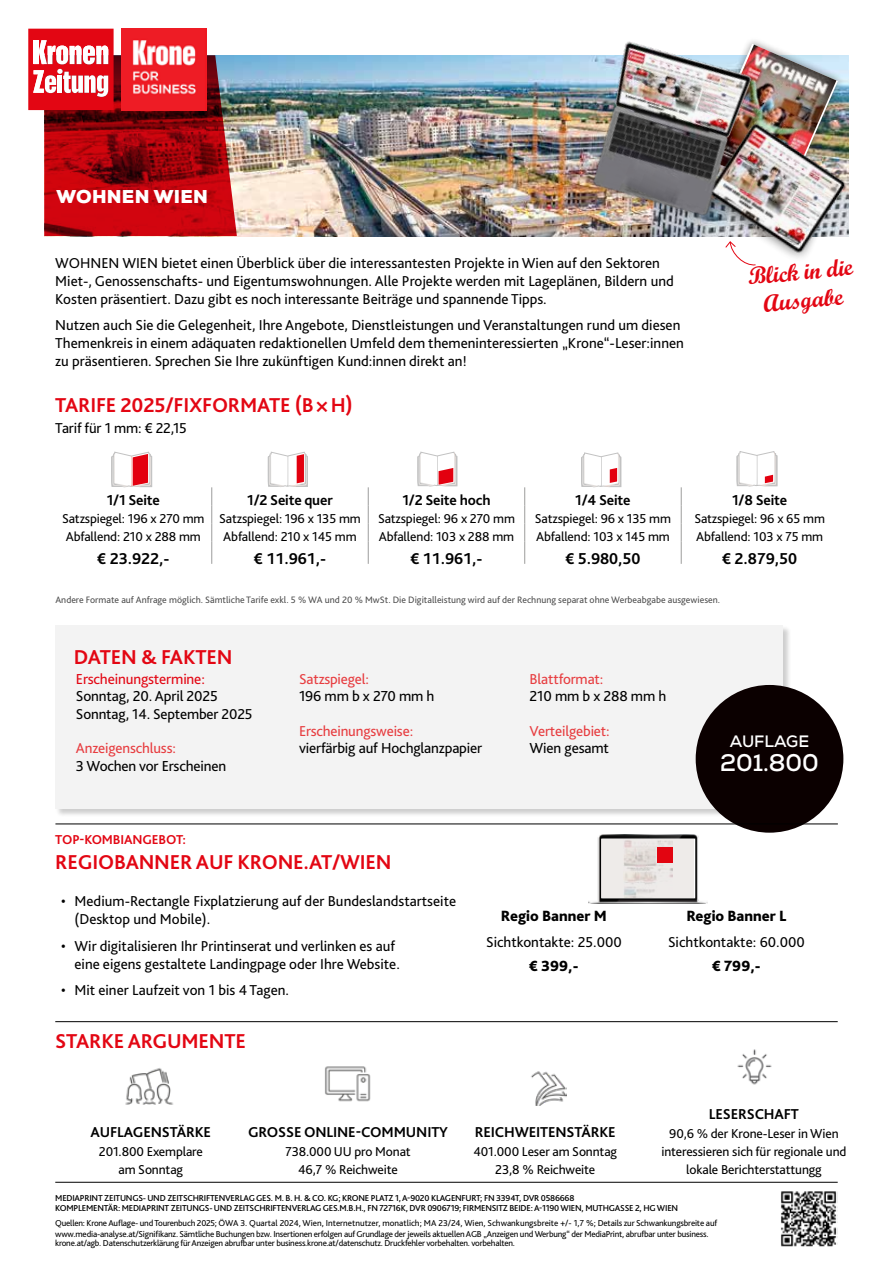
<style>
.page{position:relative;width:893px;height:1263px;background:#fff}
.page>*{position:absolute;margin:0;border:0;box-sizing:border-box;transform-origin:0 0}
.t1{font:700 24px "Nexa";color:#fff}
.t2{font:23.85px/28.7px "Script MT Bold";color:#e30613;text-align:center}
.t3{font:700 21px "Bliss Pro";letter-spacing:-.01em;color:#e30613}
.t4{font:900 18px "Nexa";letter-spacing:.015em;color:#fff}
.t5{font:700 16.5px "Bliss Pro";color:#000}
.t6{font:700 16.5px "Nexa";color:#fff}
.t7{font:800 15.6px "Bliss Pro";color:#000}
.t8{font:15.15px "Bliss Pro";letter-spacing:-.01em;color:#000}
.t9{font:15.15px "Bliss Pro";letter-spacing:-.01em;color:#e30613}
.t10{font:15px/18px "Bliss Pro";color:#000}
.t11{font:700 15px "Bliss Pro";letter-spacing:-.01em;color:#000}
.t12{font:15px "Bliss Pro";letter-spacing:-.01em;color:#e73d40}
.t13{font:13.5px/18px "Bliss Pro";letter-spacing:-.01em;color:#000;text-align:center}
.t14{font:700 13.5px "Bliss Pro";letter-spacing:-.01em;color:#e30613}
.t15{font:9.75px "Bliss Pro";color:#000}
.t16{font:9px/10.8px "Bliss Pro";letter-spacing:-.025em;color:#000}
.t17{font:500 9px/10.5px "Bliss Pro";letter-spacing:-.025em;color:#000}
</style>
<div class="page">
<img style="left:237px;top:55px;width:309px;height:181px">
<svg style="left:28px;top:29px;width:209px;height:207px;background:#b73037"></svg>
<hr style="left:58px;top:76px;width:4px;height:17px;background:#fff">
<img style="left:122px;top:29px;width:85px;height:81px">
<hr style="left:55px;top:1182px;width:783px;height:1px;background:#000">
<hr style="left:55px;top:1021px;width:783px;height:1px;background:#000">
<img style="left:125px;top:1068px;width:48px;height:37px">
<img style="left:325px;top:1066px;width:46px;height:36px">
<img style="left:531px;top:1071px;width:36px;height:34px">
<img style="left:737px;top:1049px;width:35px;height:36px">
<img style="left:781px;top:1191px;width:57px;height:56px">
<div style="left:55px;top:625px;width:737px;height:192px;background:#000;opacity:.2"></div>
<div style="left:55px;top:626px;width:728px;height:183px;background:#f3f3f3"></div>
<div style="left:696px;top:685px;width:147px;height:148px;background:#0b0000;border-radius:50%"></div>
<svg style="left:111px;top:452px;width:41px;height:35px"></svg>
<svg style="left:417px;top:452px;width:40px;height:34px"></svg>
<svg style="left:581px;top:452px;width:40px;height:35px"></svg>
<svg style="left:736px;top:451px;width:41px;height:35px"></svg>
<svg style="left:268px;top:452px;width:40px;height:35px"></svg>
<svg style="left:211px;top:487px;width:1px;height:77px"></svg>
<svg style="left:368px;top:487px;width:1px;height:77px"></svg>
<svg style="left:524px;top:487px;width:1px;height:77px"></svg>
<svg style="left:681px;top:487px;width:1px;height:77px"></svg>
<img style="left:546px;top:40px;width:303px;height:226px">
<img style="left:588px;top:835px;width:119px;height:69px">
<div style="left:601px;top:839px;width:93px;height:59px;background:#ebe7e5;opacity:.81"></div>
<div style="left:657px;top:847px;width:15px;height:16px;background:#e20511"></div>
<hr style="left:55px;top:823px;width:783px;height:1px;background:#000">
<p class="t4" style="left:56px;top:185px;width:153px">WOHNEN WIEN</p>
<p class="t10" style="left:55px;top:254px;width:620px">WOHNEN WIEN bietet einen Überblick über die interessantesten Projekte in Wien auf den Sektoren<br>Miet-, Genossenschafts- und Eigentumswohnungen. Alle Projekte werden mit Lageplänen, Bildern und<br>Kosten präsentiert. Dazu gibt es noch interessante Beiträge und spannende Tipps.</p>
<p class="t10" style="left:55px;top:316px;width:630px">Nutzen auch Sie die Gelegenheit, Ihre Angebote, Dienstleistungen und Veranstaltungen rund um diesen<br>Themenkreis in einem adäquaten redaktionellen Umfeld dem themeninteressierten „Krone“-Leser:innen zu präsentieren. Sprechen Sie Ihre zukünftigen Kund:innen direkt an!</p>
<h3 class="t3" style="left:55px;top:392px;width:299px">TARIFE 2025/FIXFORMATE (B×H)</h3>
<p class="t10" style="left:55px;top:419px;width:133px">Tarif für 1 mm: € 22,15</p>
<h2 class="t2" style="left:747px;top:262px;width:107px;rotate:-6deg">Blick in die<br>Ausgabe</h2>
<p class="t11" style="left:107px;top:491px;width:55px">1/1 Seite</p>
<p class="t11" style="left:247px;top:491px;width:87px">1/2 Seite quer</p>
<p class="t11" style="left:402px;top:491px;width:90px">1/2 Seite hoch</p>
<p class="t11" style="left:575px;top:491px;width:57px">1/4 Seite</p>
<p class="t11" style="left:732px;top:491px;width:57px">1/8 Seite</p>
<p class="t13" style="left:62px;top:510px;width:300px">Satzspiegel: 196 x 270 mm Satzspiegel: 196 x 135 mm</p>
<p class="t13" style="left:378px;top:510px;width:138px">Satzspiegel: 96 x 270 mm</p>
<p class="t13" style="left:535px;top:510px;width:138px">Satzspiegel: 96 x 135 mm</p>
<p class="t13" style="left:694px;top:510px;width:132px">Satzspiegel: 96 x 65 mm</p>
<p class="t13" style="left:66px;top:528px;width:137px">Abfallend: 210 x 288 mm</p>
<p class="t13" style="left:223px;top:528px;width:135px">Abfallend: 210 x 145 mm</p>
<p class="t13" style="left:379px;top:528px;width:137px">Abfallend: 103 x 288 mm</p>
<p class="t13" style="left:536px;top:528px;width:135px">Abfallend: 103 x 145 mm</p>
<p class="t13" style="left:696px;top:528px;width:128px">Abfallend: 103 x 75 mm</p>
<p class="t5" style="left:97px;top:548px;width:74px">€ 23.922,-</p>
<p class="t5" style="left:254px;top:548px;width:74px">€ 11.961,-</p>
<p class="t5" style="left:410px;top:548px;width:74px">€ 11.961,-</p>
<p class="t5" style="left:565px;top:548px;width:77px">€ 5.980,50</p>
<p class="t5" style="left:722px;top:548px;width:77px">€ 2.879,50</p>
<p class="t15" style="left:55px;top:593px;width:666px">Andere Formate auf Anfrage möglich. Sämtliche Tarife exkl. 5 % WA und 20 % MwSt. Die Digitalleistung wird auf der Rechnung separat ohne Werbeabgabe ausgewiesen.</p>
<h3 class="t3" style="left:74px;top:644px;width:160px">DATEN &amp; FAKTEN</h3>
<p class="t9" style="left:76px;top:669px;width:130px">Erscheinungstermine:</p>
<p class="t8" style="left:76px;top:687px;width:144px">Sonntag, 20. April 2025</p>
<p class="t10" style="left:76px;top:705px;width:178px">Sonntag, 14. September 2025</p>
<p class="t12" style="left:76px;top:739px;width:101px">Anzeigenschluss:</p>
<p class="t8" style="left:76px;top:756px;width:152px">3 Wochen vor Erscheinen</p>
<p class="t12" style="left:299px;top:669px;width:72px">Satzspiegel:</p>
<p class="t8" style="left:299px;top:687px;width:137px">196 mm b x 270 mm h</p>
<p class="t12" style="left:299px;top:721px;width:116px">Erscheinungsweise:</p>
<p class="t8" style="left:299px;top:739px;width:185px">vierfärbig auf Hochglanzpapier</p>
<p class="t14" style="left:55px;top:831px;width:132px">TOP-KOMBIANGEBOT:</p>
<h3 class="t3" style="left:55px;top:849px;width:338px">REGIOBANNER AUF KRONE.AT/WIEN</h3>
<p class="t12" style="left:530px;top:669px;width:75px">Blattformat:</p>
<p class="t8" style="left:530px;top:687px;width:138px">210 mm b x 288 mm h</p>
<p class="t12" style="left:530px;top:721px;width:82px">Verteilgebiet:</p>
<p class="t8" style="left:530px;top:739px;width:81px">Wien gesamt</p>
<p class="t6" style="left:730px;top:730px;width:81px">AUFLAGE</p>
<h1 class="t1" style="left:720px;top:747px;width:100px">201.800</h1>
<p class="t10" style="left:75px;top:892px;width:383px;text-indent:-14px">• Medium-Rectangle Fixplatzierung auf der Bundeslandstartseite (Desktop und Mobile).</p>
<p class="t10" style="left:75px;top:936px;width:327px;text-indent:-14px">• Wir digitalisieren Ihr Printinserat und verlinken es auf eine eigens gestaltete Landingpage oder Ihre Website.</p>
<p class="t10" style="left:61px;top:981px;width:230px">• Mit einer Laufzeit von 1 bis 4 Tagen.</p>
<h3 class="t3" style="left:55px;top:1028px;width:192px">STARKE ARGUMENTE</h3>
<p class="t7" style="left:501px;top:906px;width:107px">Regio Banner M</p>
<p class="t7" style="left:686px;top:906px;width:102px">Regio Banner L</p>
<p class="t10" style="left:486px;top:933px;width:137px">Sichtkontakte: 25.000</p>
<p class="t10" style="left:668px;top:933px;width:138px">Sichtkontakte: 60.000</p>
<p class="t7" style="left:529px;top:956px;width:51px">€ 399,-</p>
<p class="t7" style="left:712px;top:956px;width:50px">€ 799,-</p>
<p class="t11" style="left:91px;top:1122px;width:122px">AUFLAGENSTÄRKE</p>
<p class="t13" style="left:99px;top:1143px;width:105px">201.800 Exemplare am Sonntag</p>
<p class="t11" style="left:248px;top:1122px;width:202px">GROSSE ONLINE-COMMUNITY</p>
<p class="t13" style="left:285px;top:1143px;width:127px">738.000 UU pro Monat<br>46,7 % Reichweite</p>
<p class="t11" style="left:475px;top:1122px;width:143px">REICHWEITENSTÄRKE</p>
<p class="t13" style="left:473px;top:1143px;width:145px">401.000 Leser am Sonntag<br>23,8 % Reichweite</p>
<p class="t11" style="left:709px;top:1104px;width:92px">LESERSCHAFT</p>
<p class="t13" style="left:661px;top:1125px;width:187px">90,6 % der Krone-Leser in Wien interessieren sich für regionale und lokale Berichterstattungg</p>
<p class="t17" style="left:55px;top:1192px;width:624px">MEDIAPRINT ZEITUNGS- UND ZEITSCHRIFTENVERLAG GES. M. B. H. &amp; CO. KG; KRONE PLATZ 1, A-9020 KLAGENFURT; FN 3394T, DVR 0586668<br>KOMPLEMENTÄR: MEDIAPRINT ZEITUNGS- UND ZEITSCHRIFTENVERLAG GES.M.B.H., FN 72716K, DVR 0906719; FIRMENSITZ BEIDE: A-1190 WIEN, MUTHGASSE 2, HG WIEN</p>
<p class="t16" style="left:55px;top:1218px;width:663px">Quellen: Krone Auflage- und Tourenbuch 2025; ÖWA 3. Quartal 2024, Wien, Internetnutzer, monatlich; MA 23/24, Wien, Schwankungsbreite +/- 1,7 %; Details zur Schwankungsbreite auf www.media-analyse.at/Signifikanz. Sämtliche Buchungen bzw. Insertionen erfolgen auf Grundlage der jeweils aktuellen AGB „Anzeigen und Werbung“ der MediaPrint, abrufbar unter business.</p>
<p class="t16" style="left:55px;top:1238px;width:461px">krone.at/agb. Datenschutzerklärung für Anzeigen abrufbar unter business.krone.at/datenschutz. Druckfehler vorbehalten. vorbehalten.</p>
</div>
